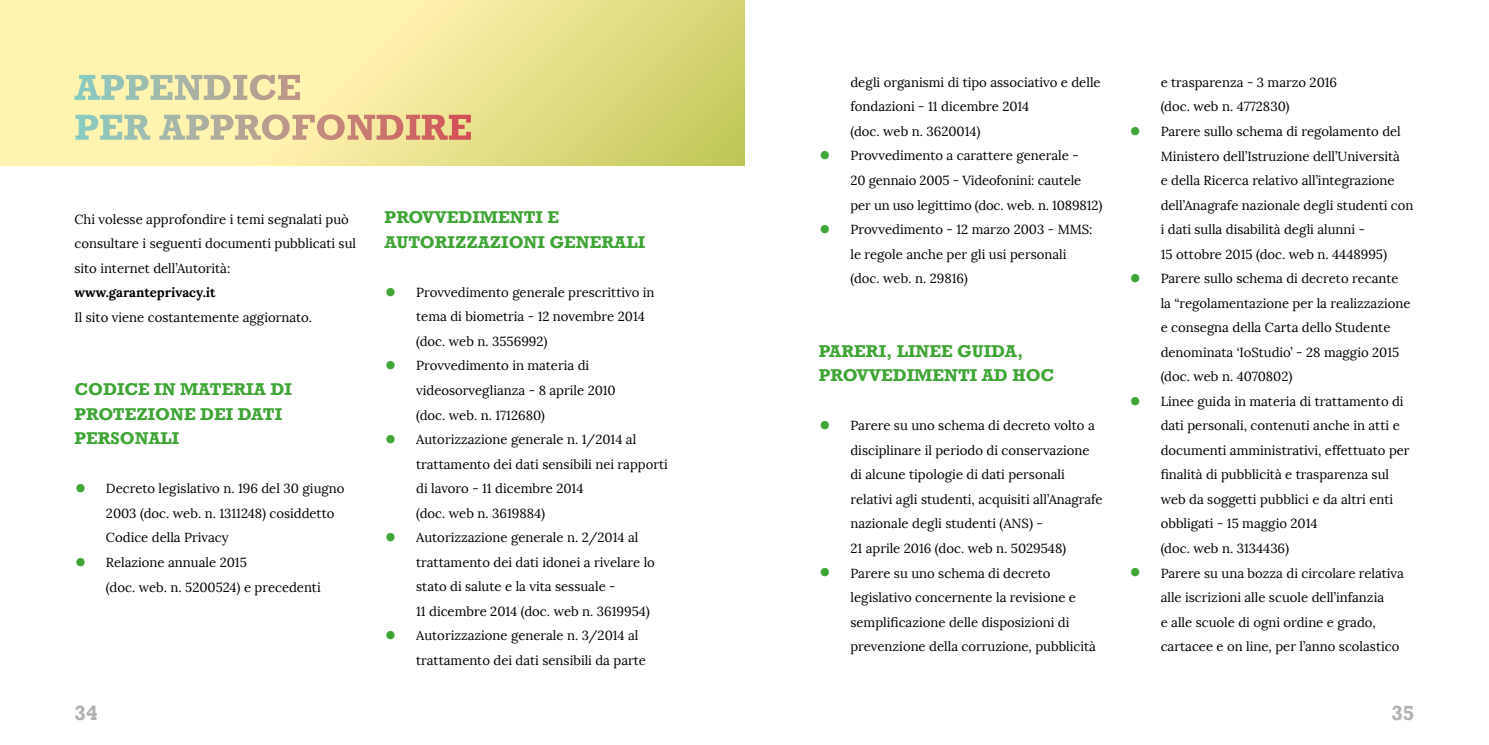
<style>
.page{position:relative;width:1489px;height:745px;background:#fff}
.page>*{position:absolute;margin:0;border:0;box-sizing:border-box;transform-origin:0 0}
.t1{font:700 21px "Rockwell";color:#b3b2b2}
.t2{font:700 17.5px/24.5px "Rockwell";color:#3fa535}
.t3{font:13.12px/24.5px "Lora";color:#000}
.t4{font:700 13.12px "Lora";color:#000}
.s1{font-family:"Minion Pro";font-size:31.5px;color:#3fa535}
</style>
<div class="page">
<svg style="left:0;top:0;width:744px;height:165px;background:#ede496"></svg>
<svg style="left:74px;top:74px;width:271px;height:66px;background:#ddd8aa"></svg>
<p class="t3" style="left:74px;top:206px;width:283px">Chi volesse approfondire i temi segnalati può consultare i seguenti documenti pubblicati sul sito internet dell’Autorità:</p>
<p class="t4" style="left:74px;top:284px;width:142px">www.garanteprivacy.it</p>
<p class="t3" style="left:74px;top:305px;width:239px">Il sito viene costantemente aggiornato.</p>
<h2 class="t2" style="left:74px;top:377px;width:219px">CODICE IN MATERIA DI<br>PROTEZIONE DEI DATI<br>PERSONALI</h2>
<p class="t3" style="left:106px;top:476px;width:240px;text-indent:-32px"><span class="s1">•</span> Decreto legislativo n. 196 del 30 giugno<br>2003 (doc. web. n. 1311248) cosiddetto<br>Codice della Privacy</p>
<p class="t3" style="left:106px;top:549px;width:216px;text-indent:-32px"><span class="s1">•</span> Relazione annuale 2015<br>(doc. web. n. 5200524) e precedenti</p>
<h2 class="t2" style="left:384px;top:205px;width:262px">PROVVEDIMENTI E<br>AUTORIZZAZIONI GENERALI</h2>
<p class="t3" style="left:416px;top:280px;width:240px;text-indent:-32px"><span class="s1">•</span> Provvedimento generale prescrittivo in tema di biometria - 12 novembre 2014 (doc. web n. 3556992)</p>
<p class="t3" style="left:416px;top:353px;width:201px;text-indent:-32px"><span class="s1">•</span> Provvedimento in materia di videosorveglianza - 8 aprile 2010 (doc. web. n. 1712680)</p>
<p class="t3" style="left:416px;top:427px;width:253px;text-indent:-32px"><span class="s1">•</span> Autorizzazione generale n. 1/2014 al trattamento dei dati sensibili nei rapporti di lavoro - 11 dicembre 2014<br>(doc. web n. 3619884)</p>
<p class="t3" style="left:416px;top:525px;width:240px;text-indent:-32px"><span class="s1">•</span> Autorizzazione generale n. 2/2014 al trattamento dei dati idonei a rivelare lo stato di salute e la vita sessuale -<br>11 dicembre 2014 (doc. web n. 3619954)</p>
<p class="t3" style="left:416px;top:623px;width:231px;text-indent:-32px"><span class="s1">•</span> Autorizzazione generale n. 3/2014 al trattamento dei dati sensibili da parte</p>
<p class="t3" style="left:850px;top:70px;width:252px">degli organismi di tipo associativo e delle fondazioni - 11 dicembre 2014<br>(doc. web n. 3620014)</p>
<p class="t3" style="left:850px;top:143px;width:253px;text-indent:-31px"><span class="s1">•</span> Provvedimento a carattere generale -<br>20 gennaio 2005 - Videofonini: cautele per un uso legittimo (doc. web. n. 1089812)</p>
<p class="t3" style="left:850px;top:217px;width:244px;text-indent:-31px"><span class="s1">•</span> Provvedimento - 12 marzo 2003 - MMS: le regole anche per gli usi personali (doc. web. n. 29816)</p>
<h2 class="t2" style="left:819px;top:338px;width:237px">PARERI, LINEE GUIDA,<br>PROVVEDIMENTI AD HOC</h2>
<p class="t3" style="left:850px;top:413px;width:254px;text-indent:-32px"><span class="s1">•</span> Parere su uno schema di decreto volto a disciplinare il periodo di conservazione di alcune tipologie di dati personali relativi agli studenti, acquisiti all’Anagrafe nazionale degli studenti (ANS) -<br>21 aprile 2016 (doc. web n. 5029548)</p>
<p class="t3" style="left:850px;top:560px;width:247px;text-indent:-32px"><span class="s1">•</span> Parere su uno schema di decreto legislativo concernente la revisione e semplificazione delle disposizioni di prevenzione della corruzione, pubblicità</p>
<p class="t3" style="left:1160px;top:70px;width:178px">e trasparenza - 3 marzo 2016 (doc. web n. 4772830)</p>
<p class="t3" style="left:1160px;top:119px;width:254px;text-indent:-32px"><span class="s1">•</span> Parere sullo schema di regolamento del Ministero dell’Istruzione dell’Università<br>e della Ricerca relativo all’integrazione dell’Anagrafe nazionale degli studenti con i dati sulla disabilità degli alunni -<br>15 ottobre 2015 (doc. web n. 4448995)</p>
<p class="t3" style="left:1160px;top:266px;width:251px;text-indent:-32px"><span class="s1">•</span> Parere sullo schema di decreto recante la “regolamentazione per la realizzazione e consegna della Carta dello Studente denominata ‘IoStudio’ - 28 maggio 2015 (doc. web n. 4070802)</p>
<p class="t3" style="left:1160px;top:388px;width:250px;text-indent:-32px"><span class="s1">•</span> Linee guida in materia di trattamento di dati personali, contenuti anche in atti e documenti amministrativi, effettuato per finalità di pubblicità e trasparenza sul web da soggetti pubblici e da altri enti obbligati - 15 maggio 2014<br>(doc. web n. 3134436)</p>
<p class="t3" style="left:1160px;top:560px;width:245px;text-indent:-32px"><span class="s1">•</span> Parere su una bozza di circolare relativa alle iscrizioni alle scuole dell’infanzia<br>e alle scuole di ogni ordine e grado, cartacee e on line, per l’anno scolastico</p>
<h1 class="t1" style="left:74px;top:699px;width:25px">34</h1>
<h1 class="t1" style="left:1391px;top:699px;width:25px">35</h1>
</div>
